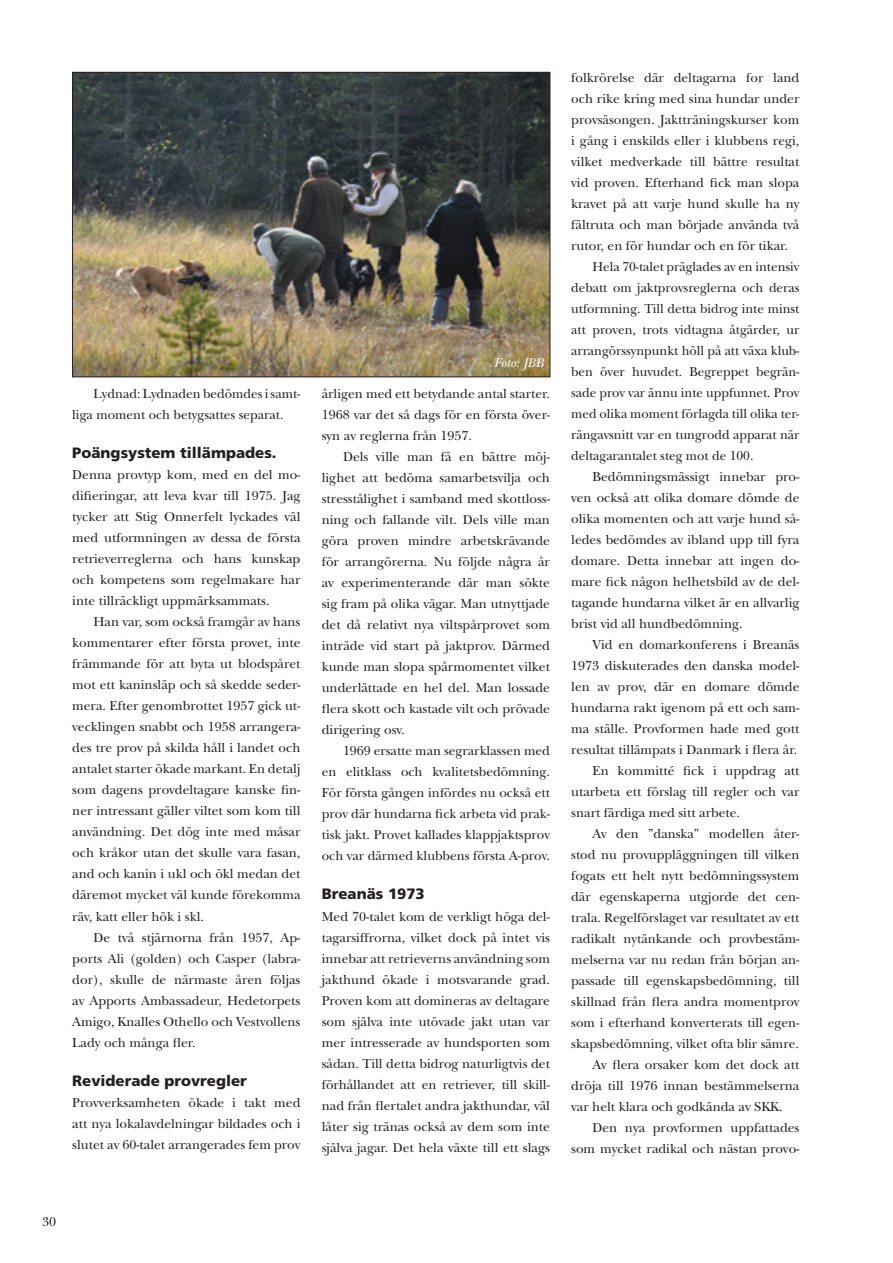
<style>
.page{position:relative;width:893px;height:1263px;background:#fff}
.page>*{position:absolute;margin:0;border:0;box-sizing:border-box;transform-origin:0 0}
.Mellanrubrik{font:900 15px "Frutiger";color:#231f20}
.Bröd_med{font:13.5px/21px "New Baskerville";color:#231f20;text-align:justify}
.Bröd_utan{font:13.5px/21px "New Baskerville";color:#231f20;text-align:justify}
.Bildtext{font:italic 13.5px "New Baskerville";color:#fff}
</style>
<div class="page">
<img style="left:74px;top:74px;width:474px;height:301px">
<div style="left:72px;top:72px;width:478px;height:305px;border:1px solid #231f20"></div>
<p class="Bröd_med" style="left:72px;top:383px;width:230px;text-indent:21px">Lydnad: Lydnaden bedömdes i samt&shy;liga moment och betygsattes separat.</p>
<p class="Mellanrubrik" style="left:72px;top:444px;width:206px">Poängsystem tillämpades.</p>
<p class="Bröd_utan" style="left:72px;top:465px;width:230px">Denna provtyp kom, med en del mo&shy;difieringar, att leva kvar till 1975. Jag tycker att Stig Onnerfelt lyckades väl med utformningen av dessa de första retrieverreglerna och hans kunskap och kompetens som regelmakare har inte tillräckligt uppmärksammats.</p>
<p class="Bröd_med" style="left:72px;top:612px;width:230px;text-indent:21px">Han var, som också framgår av hans kommentarer efter första provet, inte främmande för att byta ut blodspåret mot ett kaninsläp och så skedde seder&shy;mera. Efter genombrottet 1957 gick ut&shy;vecklingen snabbt och 1958 arrangera&shy;des tre prov på skilda håll i landet och antalet starter ökade markant. En detalj som dagens provdeltagare kanske fin&shy;ner intressant gäller viltet som kom till användning. Det dög inte med måsar och kråkor utan det skulle vara fasan, and och kanin i ukl och ökl medan det däremot mycket väl kunde förekomma räv, katt eller hök i skl.</p>
<p class="Bröd_med" style="left:72px;top:927px;width:230px;text-indent:21px">De två stjärnorna från 1957, Ap&shy;ports Ali (golden) och Casper (labra&shy;dor), skulle de närmaste åren följas av Apports Ambassadeur, Hedetorpets Amigo, Knalles Othello och Vestvollens Lady och många fler.</p>
<p class="Mellanrubrik" style="left:72px;top:1071px;width:176px">Reviderade provregler</p>
<p class="Bröd_utan" style="left:72px;top:1092px;width:230px">Provverksamheten ökade i takt med att nya lokalavdelningar bildades och i slutet av 60-talet arrangerades fem prov</p>
<p class="Bildtext" style="left:494px;top:354px;width:51px">Foto: JBB</p>
<p class="Bröd_utan" style="left:322px;top:383px;width:230px">årligen med ett betydande antal starter.<br>1968 var det så dags för en första över&shy;syn av reglerna från 1957.</p>
<p class="Bröd_med" style="left:322px;top:446px;width:230px;text-indent:21px">Dels ville man få en bättre möj&shy;lighet att bedöma samarbetsvilja och stresstålighet i samband med skottloss&shy;ning och fallande vilt. Dels ville man göra proven mindre arbetskrävande för arrangörerna. Nu följde några år av experimenterande där man sökte sig fram på olika vägar. Man utnyttjade det då relativt nya viltspårprovet som inträde vid start på jaktprov. Därmed kunde man slopa spårmomentet vilket underlättade en hel del. Man lossade flera skott och kastade vilt och prövade dirigering osv.</p>
<p class="Bröd_med" style="left:322px;top:740px;width:230px;text-indent:21px">1969 ersatte man segrarklassen med en elitklass och kvalitetsbedömning.<br>För första gången infördes nu också ett prov där hundarna fick arbeta vid prak&shy;tisk jakt. Provet kallades klappjaktsprov och var därmed klubbens första A-prov.</p>
<p class="Mellanrubrik" style="left:322px;top:885px;width:104px">Breanäs 1973</p>
<p class="Bröd_utan" style="left:322px;top:906px;width:230px">Med 70-talet kom de verkligt höga del&shy;tagarsiffrorna, vilket dock på intet vis innebar att retrieverns användning som jakthund ökade i motsvarande grad.<br>Proven kom att domineras av deltagare som själva inte utövade jakt utan var mer intresserade av hundsporten som sådan. Till detta bidrog naturligtvis det förhållandet att en retriever, till skill&shy;nad från flertalet andra jakthundar, väl låter sig tränas också av dem som inte själva jagar. Det hela växte till ett slags</p>
<p class="Bröd_utan" style="left:571px;top:67px;width:230px">folkrörelse där deltagarna for land och rike kring med sina hundar under provsäsongen. Jaktträningskurser kom i gång i enskilds eller i klubbens regi, vilket medverkade till bättre resultat vid proven. Efterhand fick man slopa kravet på att varje hund skulle ha ny fältruta och man började använda två rutor, en för hundar och en för tikar.</p>
<p class="Bröd_med" style="left:571px;top:256px;width:230px;text-indent:21px">Hela 70-talet präglades av en intensiv debatt om jaktprovsreglerna och deras utformning. Till detta bidrog inte minst att proven, trots vidtagna åtgärder, ur arrangörssynpunkt höll på att växa klub&shy;ben över huvudet. Begreppet begrän&shy;sade prov var ännu inte uppfunnet. Prov med olika moment förlagda till olika ter&shy;rängavsnitt var en tungrodd apparat när deltagarantalet steg mot de 100.</p>
<p class="Bröd_med" style="left:571px;top:466px;width:230px;text-indent:21px">Bedömningsmässigt innebar pro&shy;ven också att olika domare dömde de olika momenten och att varje hund så&shy;ledes bedömdes av ibland upp till fyra domare. Detta innebar att ingen do&shy;mare fick någon helhetsbild av de del&shy;tagande hundarna vilket är en allvarlig brist vid all hundbedömning.</p>
<p class="Bröd_med" style="left:571px;top:634px;width:230px;text-indent:21px">Vid en domarkonferens i Breanäs 1973 diskuterades den danska model&shy;len av prov, där en domare dömde hundarna rakt igenom på ett och sam&shy;ma ställe. Provformen hade med gott resultat tillämpats i Danmark i flera år.</p>
<p class="Bröd_med" style="left:571px;top:760px;width:230px;text-indent:21px">En kommitté fick i uppdrag att utarbeta ett förslag till regler och var snart färdiga med sitt arbete.</p>
<p class="Bröd_med" style="left:571px;top:823px;width:230px;text-indent:21px">Av den ”danska” modellen åter&shy;stod nu provuppläggningen till vilken fogats ett helt nytt bedömningssystem där egenskaperna utgjorde det cen&shy;trala. Regelförslaget var resultatet av ett radikalt nytänkande och provbestäm&shy;melserna var nu redan från början an&shy;passade till egenskapsbedömning, till skillnad från flera andra momentprov som i efterhand konverterats till egen&shy;skapsbedömning, vilket ofta blir sämre.</p>
<p class="Bröd_med" style="left:571px;top:1054px;width:230px;text-indent:21px">Av flera orsaker kom det dock att dröja till 1976 innan bestämmelserna var helt klara och godkända av SKK.</p>
<p class="Bröd_med" style="left:571px;top:1117px;width:230px;text-align:right">Den nya provformen uppfattades som mycket radikal och nästan provo-</p>
<p class="Bröd_med" style="left:42px;top:1211px;width:16px">30</p>
</div>
